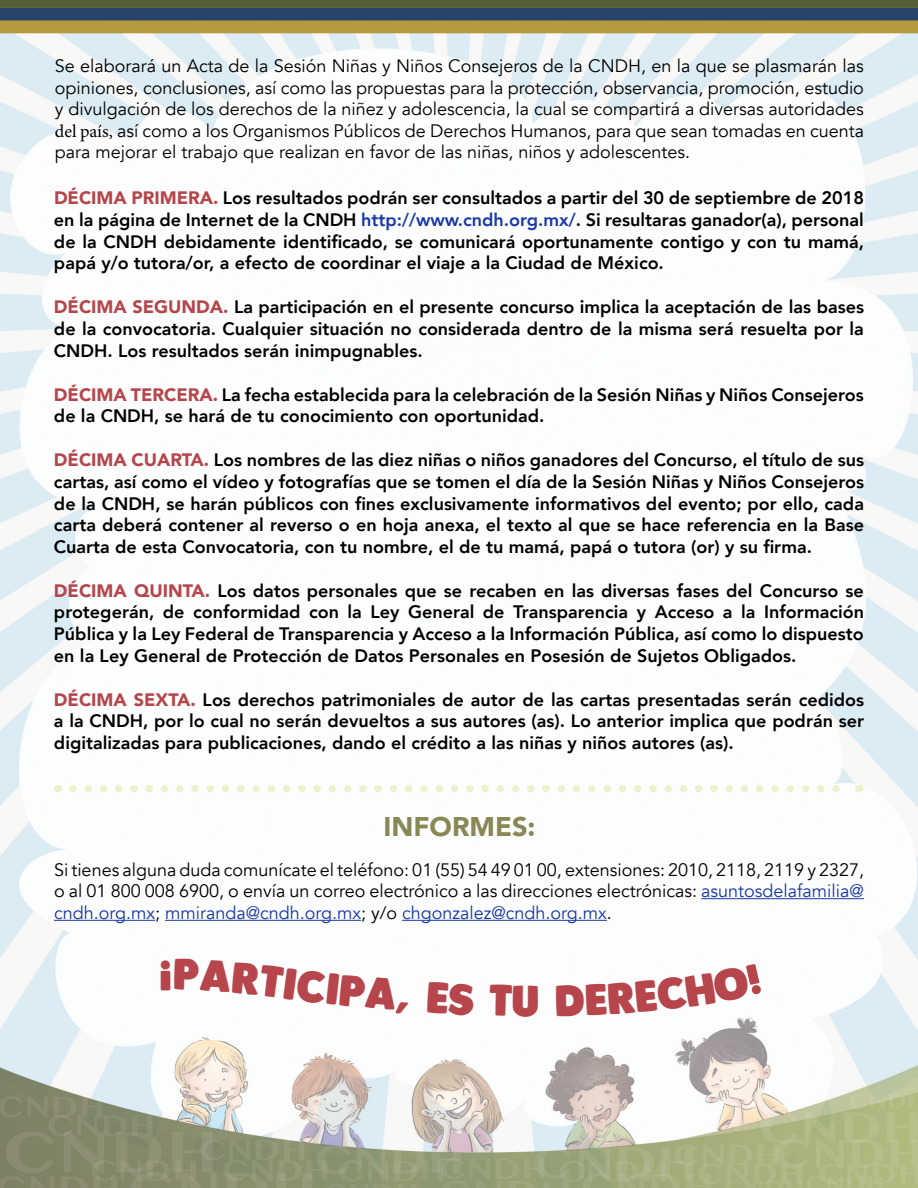
<style>
.page{position:relative;width:918px;height:1188px;background:#fff}
.page>*{position:absolute;margin:0;border:0;box-sizing:border-box;transform-origin:0 0}
.t1{font:42px "Plumpfull";color:#b6464b}
.t2{font:900 27px "Avenir";color:#898855}
.t3{font:800 18px/21.6px "Avenir";color:#000;text-align:justify}
.t4{font:18px/21.6px "Avenir";color:#000;text-align:justify}
.s1{font-family:"Minion Pro"}
.s2{font-weight:900;color:#b6464b}
.s3{color:#1937a7}
</style>
<div class="page">
<img style="left:0;top:0;width:918px;height:1188px">
<hr style="left:701px;top:898px;width:163px;height:1px;background:#1937a7">
<hr style="left:54px;top:920px;width:101px;height:1px;background:#1937a7">
<hr style="left:165px;top:920px;width:196px;height:1px;background:#1937a7">
<hr style="left:402px;top:920px;width:205px;height:1px;background:#1937a7">
<svg style="left:73px;top:785px;width:778px;height:7px"></svg>
<svg style="left:174px;top:959px;width:234px;height:55px"></svg>
<svg style="left:427px;top:982px;width:47px;height:34px"></svg>
<svg style="left:489px;top:984px;width:23px;height:32px"></svg>
<svg style="left:555px;top:964px;width:207px;height:52px"></svg>
<p class="t4" style="left:55px;top:55px;width:811px">Se elaborará un Acta de la Sesión Niñas y Niños Consejeros de la CNDH, en la que se plasmarán las opiniones, conclusiones, así como las propuestas para la protección, observancia, promoción, estudio y divulgación de los derechos de la niñez y adolescencia, la cual se compartirá a diversas autoridades <span class="s1">del país,</span> así como a los Organismos Públicos de Derechos Humanos, para que sean tomadas en cuenta para mejorar el trabajo que realizan en favor de las niñas, niños y adolescentes.</p>
<p class="t3" style="left:54px;top:187px;width:812px"><span class="s2">DÉCIMA PRIMERA.</span> Los resultados podrán ser consultados a partir del 30 de septiembre de 2018 en la página de Internet de la CNDH <span class="s3">http://www.cndh.org.mx/</span>. Si resultaras ganador(a), personal de la CNDH debidamente identificado, se comunicará oportunamente contigo y con tu mamá, papá y/o tutora/or, a efecto de coordinar el viaje a la Ciudad de México.</p>
<p class="t3" style="left:54px;top:296px;width:811px"><span class="s2">DÉCIMA SEGUNDA.</span> La participación en el presente concurso implica la aceptación de las bases de la convocatoria. Cualquier situación no considerada dentro de la misma será resuelta por la CNDH. Los resultados serán inimpugnables.</p>
<p class="t3" style="left:54px;top:384px;width:811px"><span class="s2">DÉCIMA TERCERA.</span> La fecha establecida para la celebración de la Sesión Niñas y Niños Consejeros de la CNDH, se hará de tu conocimiento con oportunidad.</p>
<p class="t3" style="left:54px;top:449px;width:812px"><span class="s2">DÉCIMA CUARTA.</span> Los nombres de las diez niñas o niños ganadores del Concurso, el título de sus cartas, así como el vídeo y fotografías que se tomen el día de la Sesión Niñas y Niños Consejeros de la CNDH, se harán públicos con fines exclusivamente informativos del evento; por ello, cada carta deberá contener al reverso o en hoja anexa, el texto al que se hace referencia en la Base Cuarta de esta Convocatoria, con tu nombre, el de tu mamá, papá o tutora (or) y su firma.</p>
<p class="t3" style="left:54px;top:580px;width:812px"><span class="s2">DÉCIMA QUINTA.</span> Los datos personales que se recaben en las diversas fases del Concurso se protegerán, de conformidad con la Ley General de Transparencia y Acceso a la Información Pública y la Ley Federal de Transparencia y Acceso a la Información Pública, así como lo dispuesto en la Ley General de Protección de Datos Personales en Posesión de Sujetos Obligados.</p>
<p class="t3" style="left:54px;top:689px;width:812px"><span class="s2">DÉCIMA SEXTA.</span> Los derechos patrimoniales de autor de las cartas presentadas serán cedidos a la CNDH, por lo cual no serán devueltos a sus autores (as). Lo anterior implica que podrán ser digitalizadas para publicaciones, dando el crédito a las niñas y niños autores (as).</p>
<p class="t2" style="left:384px;top:804px;width:153px">INFORMES:</p>
<p class="t4" style="left:54px;top:859px;width:812px">Si tienes alguna duda comunícate el teléfono: 01 (55) 54 49 01 00, extensiones: 2010, 2118, 2119 y 2327, o al 01 800 008 6900, o envía un correo electrónico a las direcciones electrónicas: <span class="s3">asuntosdelafamilia@ cndh.org.mx</span>; <span class="s3">mmiranda@cndh.org.mx</span>; y/o <span class="s3">chgonzalez@cndh.org.mx</span>.</p>
<p class="t1" style="left:157px;top:946px;width:17px">¡</p>
<p class="t1" style="left:512px;top:972px;width:29px">U</p>
</div>
